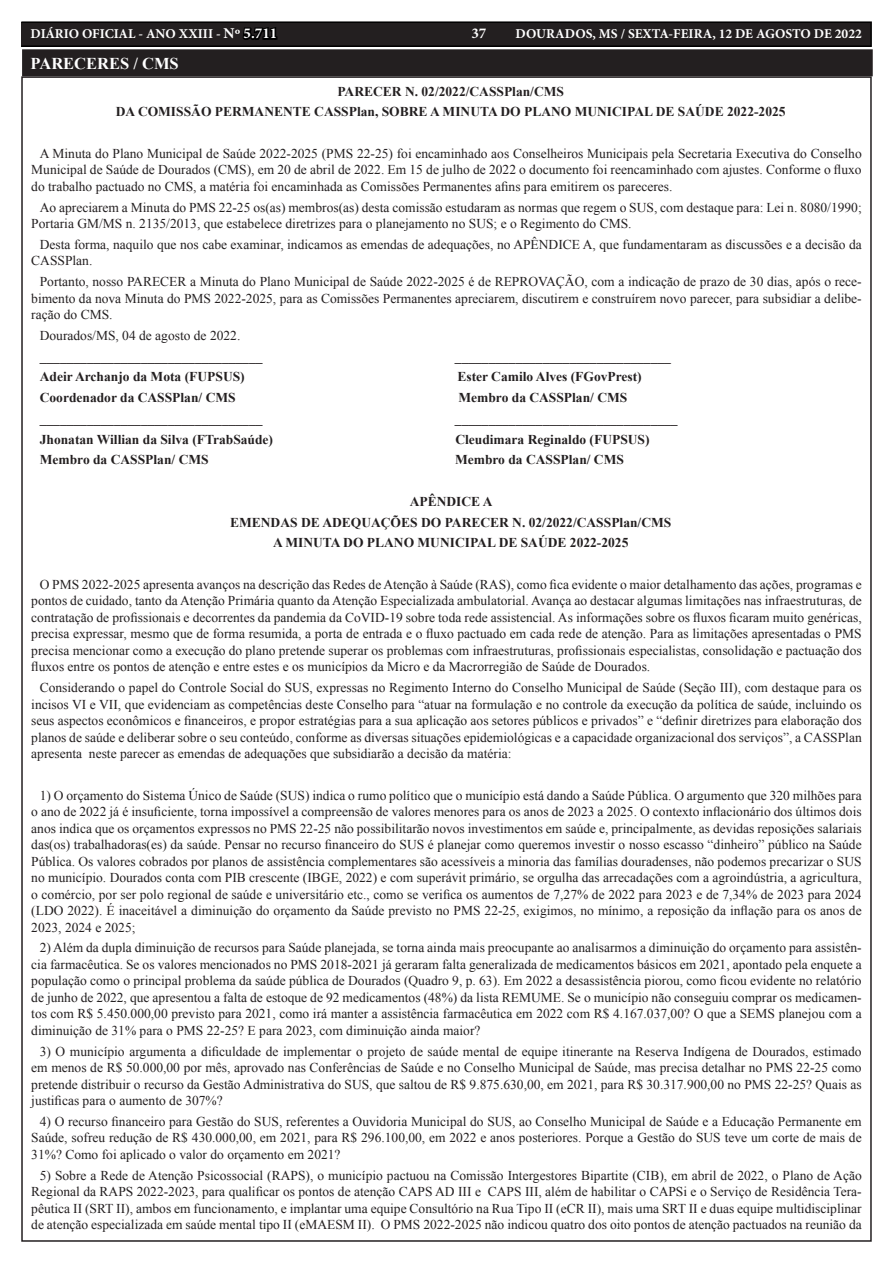
<style>
.page{position:relative;width:893px;height:1263px;background:#fff}
.page>*{position:absolute;margin:0;border:0;box-sizing:border-box;transform-origin:0 0}
.TEXTO{font:700 16.5px "Times New Roman";color:#fff}
.t1{font:700 15px "Minion Pro";color:#fff}
.TEXTO-2{font:13.5px/16.5px "Times New Roman";color:#231f20;text-align:justify}
.TEXTO-3{font:700 13.5px "Times New Roman";color:#231f20}
.t2{font:700 13.5px "Minion Pro";color:#fff}
.s1{font-size:15px}
.s2{font-size:15px;color:#000}
</style>
<div class="page">
<div style="left:21px;top:22px;width:850px;height:24px;background:#231f20"></div>
<div style="left:21px;top:21px;width:851px;height:26px;border:2px solid #000"></div>
<div style="left:24px;top:51px;width:847px;height:23px;background:#231f20"></div>
<div style="left:22px;top:49px;width:851px;height:27px;border:4px solid #231f20"></div>
<p class="t2" style="left:31px;top:25px;width:248px">DIÁRIO OFICIAL - ANO XXIII - <span class="s1">Nº</span> <span class="s2">5.711</span></p>
<p class="t1" style="left:471px;top:23px;width:17px">37</p>
<p class="t2" style="left:515px;top:25px;width:348px">DOURADOS, MS / SEXTA-FEIRA, 12 DE AGOSTO DE 2022</p>
<p class="TEXTO" style="left:31px;top:52px;width:150px">PARECERES / CMS</p>
<p class="TEXTO-3" style="left:337px;top:82px;width:228px">PARECER N. 02/2022/CASSPlan/CMS</p>
<p class="TEXTO-3" style="left:116px;top:102px;width:671px">DA COMISSÃO PERMANENTE CASSPlan, SOBRE A MINUTA DO PLANO MUNICIPAL DE SAÚDE 2022-2025</p>
<p class="TEXTO-2" style="left:31px;top:145px;width:832px;text-indent:9px">A Minuta do Plano Municipal de Saúde 2022-2025 (PMS 22-25) foi encaminhado aos Conselheiros Municipais pela Secretaria Executiva do Conselho Municipal de Saúde de Dourados (CMS), em 20 de abril de 2022. Em 15 de julho de 2022 o documento foi reencaminhado com ajustes. Conforme o fluxo do trabalho pactuado no CMS, a matéria foi encaminhada as Comissões Permanentes afins para emitirem os pareceres.</p>
<p class="TEXTO-2" style="left:31px;top:199px;width:832px;text-indent:9px">Ao apreciarem a Minuta do PMS 22-25 os(as) membros(as) desta comissão estudaram as normas que regem o SUS, com destaque para: Lei n. 8080/1990;<br>Portaria GM/MS n. 2135/2013, que estabelece diretrizes para o planejamento no SUS; e o Regimento do CMS.</p>
<p class="TEXTO-2" style="left:31px;top:236px;width:832px;text-indent:9px">Desta forma, naquilo que nos cabe examinar, indicamos as emendas de adequações, no APÊNDICE A, que fundamentaram as discussões e a decisão da<br>CASSPlan.</p>
<p class="TEXTO-2" style="left:31px;top:273px;width:832px;text-indent:9px">Portanto, nosso PARECER a Minuta do Plano Municipal de Saúde 2022-2025 é de REPROVAÇÃO, com a indicação de prazo de 30 dias, após o rece&shy;bimento da nova Minuta do PMS 2022-2025, para as Comissões Permanentes apreciarem, discutirem e construírem novo parecer, para subsidiar a delibe&shy;ração do CMS.</p>
<p class="TEXTO-2" style="left:40px;top:327px;width:202px">Dourados/MS, 04 de agosto de 2022.</p>
<p class="TEXTO-3" style="left:40px;top:347px;width:224px">_________________________________</p>
<p class="TEXTO-3" style="left:455px;top:347px;width:217px">________________________________</p>
<p class="TEXTO-3" style="left:40px;top:367px;width:206px">Adeir Archanjo da Mota (FUPSUS)</p>
<p class="TEXTO-3" style="left:457px;top:367px;width:186px">Ester Camilo Alves (FGovPrest)</p>
<p class="TEXTO-3" style="left:40px;top:388px;width:197px">Coordenador da CASSPlan/ CMS</p>
<p class="TEXTO-3" style="left:458px;top:388px;width:170px">Membro da CASSPlan/ CMS</p>
<p class="TEXTO-3" style="left:40px;top:409px;width:224px">_________________________________</p>
<p class="TEXTO-3" style="left:455px;top:409px;width:224px">_________________________________</p>
<p class="TEXTO-3" style="left:40px;top:430px;width:235px">Jhonatan Willian da Silva (FTrabSaúde)</p>
<p class="TEXTO-3" style="left:455px;top:430px;width:196px">Cleudimara Reginaldo (FUPSUS)</p>
<p class="TEXTO-3" style="left:40px;top:450px;width:170px">Membro da CASSPlan/ CMS</p>
<p class="TEXTO-3" style="left:455px;top:450px;width:170px">Membro da CASSPlan/ CMS</p>
<p class="TEXTO-3" style="left:410px;top:492px;width:84px">APÊNDICE A</p>
<p class="TEXTO-3" style="left:230px;top:513px;width:443px">EMENDAS DE ADEQUAÇÕES DO PARECER N. 02/2022/CASSPlan/CMS</p>
<p class="TEXTO-3" style="left:273px;top:533px;width:357px">A MINUTA DO PLANO MUNICIPAL DE SAÚDE 2022-2025</p>
<p class="TEXTO-2" style="left:31px;top:576px;width:832px;text-indent:9px">O PMS 2022-2025 apresenta avanços na descrição das Redes de Atenção à Saúde (RAS), como fica evidente o maior detalhamento das ações, programas e pontos de cuidado, tanto da Atenção Primária quanto da Atenção Especializada ambulatorial. Avança ao destacar algumas limitações nas infraestruturas, de contratação de profissionais e decorrentes da pandemia da CoVID-19 sobre toda rede assistencial. As informações sobre os fluxos ficaram muito genéricas, precisa expressar, mesmo que de forma resumida, a porta de entrada e o fluxo pactuado em cada rede de atenção. Para as limitações apresentadas o PMS precisa mencionar como a execução do plano pretende superar os problemas com infraestruturas, profissionais especialistas, consolidação e pactuação dos fluxos entre os pontos de atenção e entre estes e os municípios da Micro e da Macrorregião de Saúde de Dourados.</p>
<p class="TEXTO-2" style="left:31px;top:679px;width:832px;text-indent:9px">Considerando o papel do Controle Social do SUS, expressas no Regimento Interno do Conselho Municipal de Saúde (Seção III), com destaque para os incisos VI e VII, que evidenciam as competências deste Conselho para “atuar na formulação e no controle da execução da política de saúde, incluindo os seus aspectos econômicos e financeiros, e propor estratégias para a sua aplicação aos setores públicos e privados” e “definir diretrizes para elaboração dos planos de saúde e deliberar sobre o seu conteúdo, conforme as diversas situações epidemiológicas e a capacidade organizacional dos serviços”, a CASSPlan apresenta neste parecer as emendas de adequações que subsidiarão a decisão da matéria:</p>
<p class="TEXTO-2" style="left:31px;top:787px;width:832px;text-indent:9px">1) O orçamento do Sistema Único de Saúde (SUS) indica o rumo político que o município está dando a Saúde Pública. O argumento que 320 milhões para o ano de 2022 já é insuficiente, torna impossível a compreensão de valores menores para os anos de 2023 a 2025. O contexto inflacionário dos últimos dois anos indica que os orçamentos expressos no PMS 22-25 não possibilitarão novos investimentos em saúde e, principalmente, as devidas reposições salariais das(os) trabalhadoras(es) da saúde. Pensar no recurso financeiro do SUS é planejar como queremos investir o nosso escasso “dinheiro” público na Saúde Pública. Os valores cobrados por planos de assistência complementares são acessíveis a minoria das famílias douradenses, não podemos precarizar o SUS no município. Dourados conta com PIB crescente (IBGE, 2022) e com superávit primário, se orgulha das arrecadações com a agroindústria, a agricultura, o comércio, por ser polo regional de saúde e universitário etc., como se verifica os aumentos de 7,27% de 2022 para 2023 e de 7,34% de 2023 para 2024 (LDO 2022). É inaceitável a diminuição do orçamento da Saúde previsto no PMS 22-25, exigimos, no mínimo, a reposição da inflação para os anos de 2023, 2024 e 2025;</p>
<p class="TEXTO-2" style="left:31px;top:939px;width:832px;text-indent:9px">2) Além da dupla diminuição de recursos para Saúde planejada, se torna ainda mais preocupante ao analisarmos a diminuição do orçamento para assistên&shy;cia farmacêutica. Se os valores mencionados no PMS 2018-2021 já geraram falta generalizada de medicamentos básicos em 2021, apontado pela enquete a população como o principal problema da saúde pública de Dourados (Quadro 9, p. 63). Em 2022 a desassistência piorou, como ficou evidente no relatório de junho de 2022, que apresentou a falta de estoque de 92 medicamentos (48%) da lista REMUME. Se o município não conseguiu comprar os medicamen&shy;tos com R$ 5.450.000,00 previsto para 2021, como irá manter a assistência farmacêutica em 2022 com R$ 4.167.037,00? O que a SEMS planejou com a diminuição de 31% para o PMS 22-25? E para 2023, com diminuição ainda maior?</p>
<p class="TEXTO-2" style="left:31px;top:1043px;width:832px;text-indent:9px">3) O município argumenta a dificuldade de implementar o projeto de saúde mental de equipe itinerante na Reserva Indígena de Dourados, estimado em menos de R$ 50.000,00 por mês, aprovado nas Conferências de Saúde e no Conselho Municipal de Saúde, mas precisa detalhar no PMS 22-25 como pretende distribuir o recurso da Gestão Administrativa do SUS, que saltou de R$ 9.875.630,00, em 2021, para R$ 30.317.900,00 no PMS 22-25? Quais as justificas para o aumento de 307%?</p>
<p class="TEXTO-2" style="left:31px;top:1113px;width:832px;text-indent:9px">4) O recurso financeiro para Gestão do SUS, referentes a Ouvidoria Municipal do SUS, ao Conselho Municipal de Saúde e a Educação Permanente em Saúde, sofreu redução de R$ 430.000,00, em 2021, para R$ 296.100,00, em 2022 e anos posteriores. Porque a Gestão do SUS teve um corte de mais de 31%? Como foi aplicado o valor do orçamento em 2021?</p>
<p class="TEXTO-2" style="left:31px;top:1167px;width:832px;text-indent:9px">5) Sobre a Rede de Atenção Psicossocial (RAPS), o município pactuou na Comissão Intergestores Bipartite (CIB), em abril de 2022, o Plano de Ação Regional da RAPS 2022-2023, para qualificar os pontos de atenção CAPS AD III e CAPS III, além de habilitar o CAPSi e o Serviço de Residência Tera&shy;pêutica II (SRT II), ambos em funcionamento, e implantar uma equipe Consultório na Rua Tipo II (eCR II), mais uma SRT II e duas equipe multidisciplinar de atenção especializada em saúde mental tipo II (eMAESM II). O PMS 2022-2025 não indicou quatro dos oito pontos de atenção pactuados na reunião da</p>
</div>
